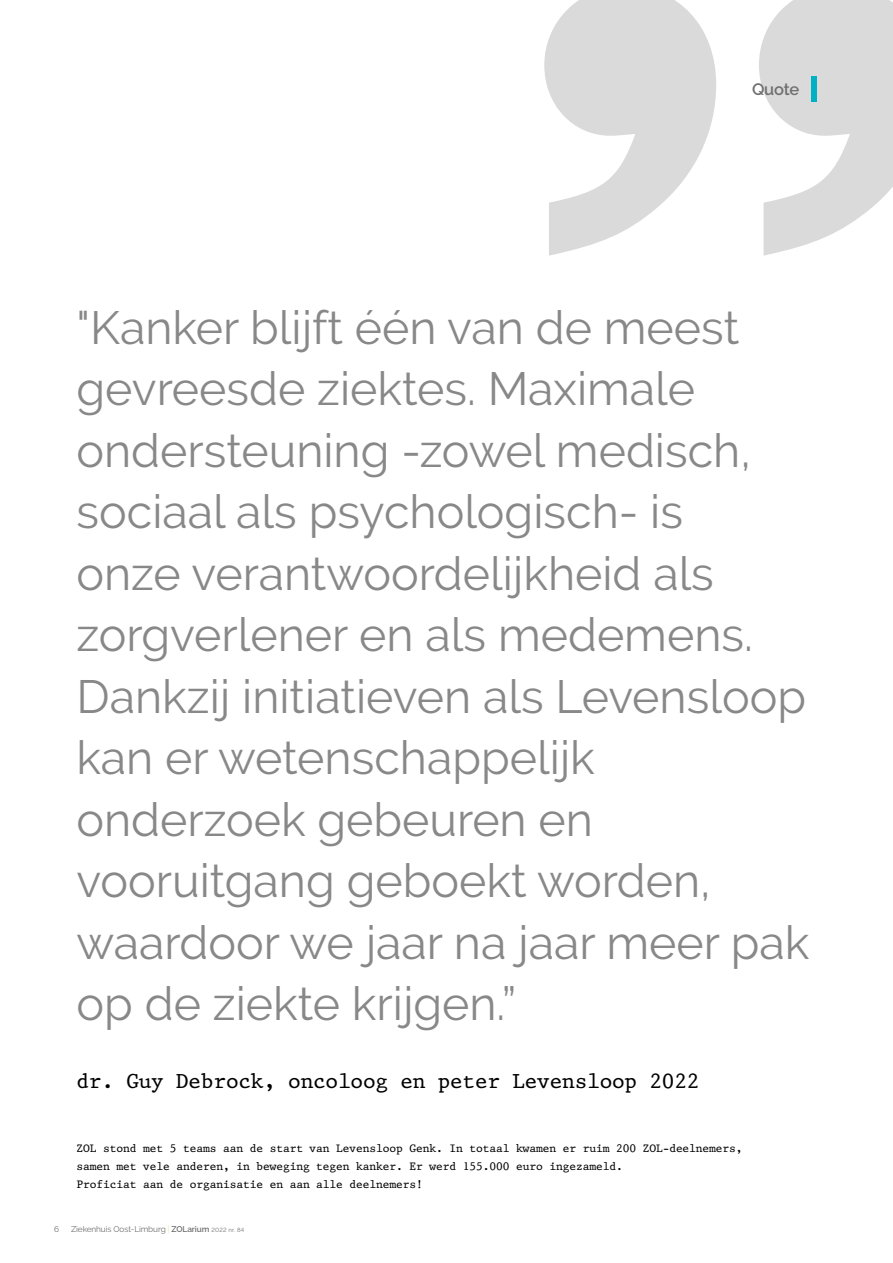
<style>
.page{position:relative;width:893px;height:1263px;background:#fff}
.page>*{position:absolute;margin:0;border:0;box-sizing:border-box;transform-origin:0 0}
.t1{font:46.5px/61.5px "Raleway";color:#898888}
.t2{font:21px "King";letter-spacing:-.01em;color:#000}
.t3{font:600 16.5px "Raleway";letter-spacing:-.015em;color:#706f6f}
.t4{font:11.25px/18px "King";letter-spacing:-.01em;color:#000}
.t5{font:8.25px "Raleway";letter-spacing:-.01em;color:#706f6f}
.s1{color:#e5e58d}
.s2{font-weight:600}
.s3{font-size:6px}
</style>
<div class="page">
<svg style="left:544px;top:0;width:349px;height:256px;fill:#dadada"></svg>
<div style="left:811px;top:77px;width:5px;height:25px;background:#00b1c3"></div>
<p class="t3" style="left:752px;top:80px;width:49px">Quote</p>
<p class="t1" style="left:77px;top:296px;width:734px">"Kanker blijft één van de meest gevreesde ziektes. Maximale ondersteuning -zowel medisch, sociaal als psychologisch- is<br>onze verantwoordelijkheid als zorgverlener en als medemens.<br>Dankzij initiatieven als Levensloop kan er wetenschappelijk onderzoek gebeuren en vooruitgang geboekt worden, waardoor we jaar na jaar meer pak op de ziekte krijgen.”</p>
<p class="t2" style="left:77px;top:1067px;width:624px">dr. Guy Debrock, oncoloog en peter Levensloop 2022</p>
<p class="t4" style="left:77px;top:1140px;width:668px">ZOL stond met 5 teams aan de start van Levensloop Genk. In totaal kwamen er ruim 200 ZOL-deelnemers, samen met vele anderen, in beweging tegen kanker. Er werd 155.000 euro ingezameld.<br>Proficiat aan de organisatie en aan alle deelnemers!</p>
<p class="t5" style="left:54px;top:1224px;width:6px">6</p>
<p class="t5" style="left:71px;top:1224px;width:175px">Ziekenhuis Oost-Limburg <span class="s1">|</span> <span class="s2">ZOLarium</span> <span class="s3">2022 nr. 84</span></p>
</div>
